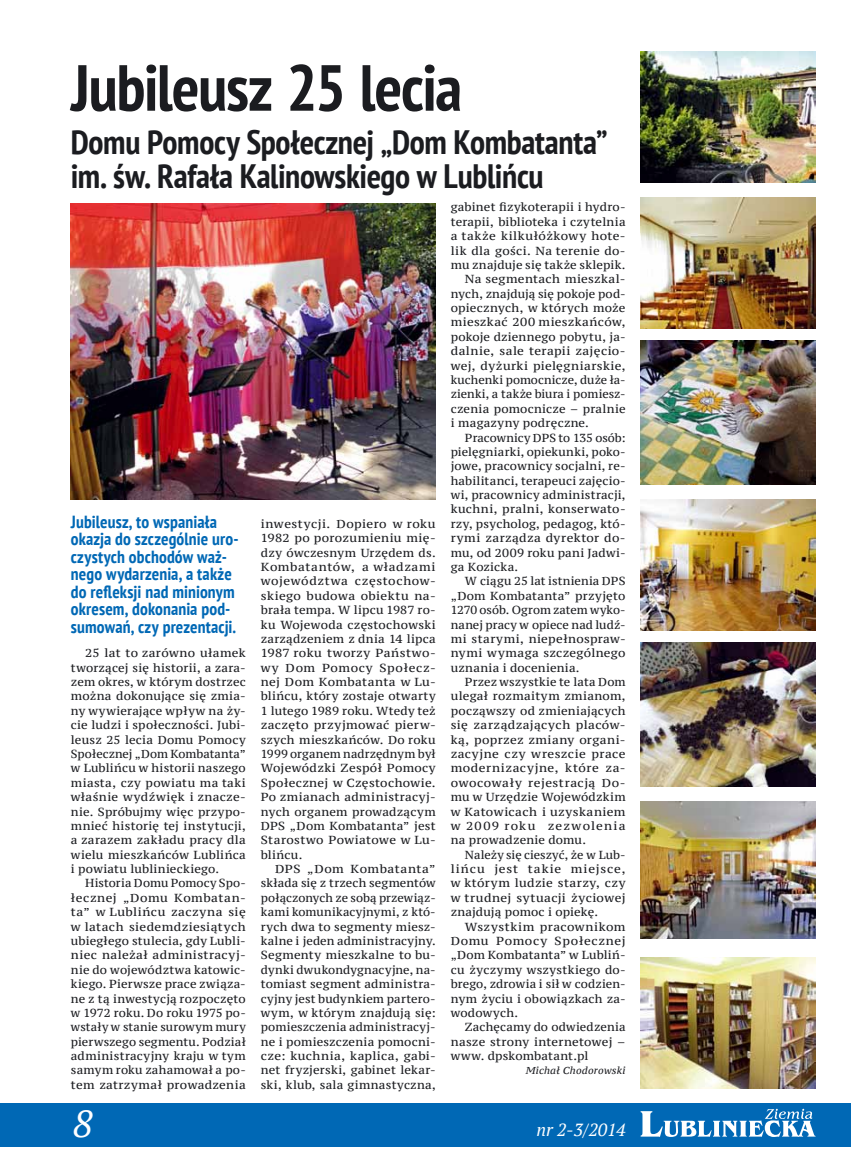
<style>
.page{position:relative;width:851px;height:1170px;background:#fff}
.page>*{position:absolute;margin:0;border:0;box-sizing:border-box;transform-origin:0 0}
.t1{font:700 condensed 65px "PT Sans";letter-spacing:-.02em;color:#1b1c20}
.t2{font:italic 37.5px "PT Serif";color:#fff}
.t3{font:700 condensed 33.75px/33.8px "PT Sans";letter-spacing:-.01em;color:#1b1c20}
.t4{font:700 condensed 17.5px/17.5px "PT Sans";letter-spacing:.01em;color:#0068b5}
.t5{font:italic 17.5px "PT Serif";color:#fff}
.t6{font:11.62px/14.4px "PT Serif Caption";letter-spacing:.025em;color:#1b1c20;text-align:justify}
.t7{font:11.62px "PT Serif Caption";letter-spacing:.005em;color:#1b1c20}
.t8{font:11.62px "PT Serif Caption";color:#1b1c20}
.t9{font:11.62px "PT Serif Caption";letter-spacing:.045em;color:#1b1c20}
.t10{font:11.62px "PT Serif Caption";letter-spacing:-.005em;color:#1b1c20}
.t11{font:11.62px "PT Serif Caption";letter-spacing:.07em;color:#1b1c20}
.t12{font:11.62px "PT Serif Caption";letter-spacing:.055em;color:#1b1c20}
.t13{font:11.62px "PT Serif Caption";letter-spacing:.1em;color:#1b1c20}
.t14{font:italic 10px "PT Serif Caption";letter-spacing:.02em;color:#1b1c20}
</style>
<div class="page">
<div style="left:0;top:1103px;width:850px;height:43px;background:#0068b5"></div>
<svg style="left:640px;top:1108px;width:175px;height:28px"></svg>
<img style="left:71px;top:204px;width:364px;height:295px">
<img style="left:640px;top:197px;width:175px;height:131px">
<img style="left:640px;top:957px;width:175px;height:131px">
<img style="left:640px;top:51px;width:175px;height:132px">
<img style="left:640px;top:801px;width:175px;height:137px">
<img style="left:640px;top:499px;width:175px;height:131px">
<img style="left:640px;top:643px;width:175px;height:143px">
<img style="left:640px;top:341px;width:175px;height:143px">
<h1 class="t1" style="left:71px;top:45px;width:392px">Jubileusz 25 lecia</h1>
<h3 class="t3" style="left:71px;top:124px;width:538px">Domu Pomocy Społecznej „Dom Kombatanta” im. św. Rafała Kalinowskiego w Lublińcu</h3>
<p class="t6" style="left:450px;top:200px;width:176px">gabinet fizykoterapii i hydro-</p>
<p class="t6" style="left:450px;top:214px;width:176px">terapii, biblioteka i czytelnia</p>
<p class="t9" style="left:450px;top:228px;width:176px">a także kilkułóżkowy hote-</p>
<p class="t6" style="left:450px;top:243px;width:176px">lik dla gości. Na terenie do-</p>
<p class="t7" style="left:450px;top:257px;width:176px">mu znajduje się także sklepik.</p>
<p class="t6" style="left:465px;top:272px;width:162px">Na segmentach mieszkal-</p>
<p class="t8" style="left:450px;top:286px;width:176px">nych, znajdują się pokoje pod-</p>
<p class="t6" style="left:450px;top:301px;width:176px">opiecznych, w których może</p>
<p class="t6" style="left:450px;top:315px;width:176px">mieszkać 200 mieszkańców,</p>
<p class="t6" style="left:450px;top:329px;width:176px">pokoje dziennego pobytu, ja-</p>
<p class="t6" style="left:450px;top:344px;width:176px">dalnie, sale terapii zajęcio-</p>
<p class="t6" style="left:450px;top:358px;width:176px">wej, dyżurki pielęgniarskie,</p>
<p class="t7" style="left:450px;top:372px;width:176px">kuchenki pomocnicze, duże ła-</p>
<p class="t7" style="left:450px;top:387px;width:176px">zienki, a także biura i pomiesz-</p>
<p class="t6" style="left:450px;top:401px;width:176px">czenia pomocnicze – pralnie</p>
<p class="t6" style="left:450px;top:416px;width:140px">i magazyny podręczne.</p>
<p class="t10" style="left:465px;top:430px;width:162px">Pracownicy DPS to 135 osób:</p>
<p class="t6" style="left:450px;top:444px;width:176px">pielęgniarki, opiekunki, poko-</p>
<p class="t6" style="left:450px;top:459px;width:176px">jowe, pracownicy socjalni, re-</p>
<p class="t6" style="left:450px;top:473px;width:176px">habilitanci, terapeuci zajęcio-</p>
<p class="t6" style="left:450px;top:487px;width:176px">wi, pracownicy administracji,</p>
<p class="t6" style="left:450px;top:502px;width:176px">kuchni, pralni, konserwato-</p>
<p class="t6" style="left:450px;top:516px;width:176px">rzy, psycholog, pedagog, któ-</p>
<p class="t6" style="left:450px;top:531px;width:176px">rymi zarządza dyrektor do-</p>
<p class="t6" style="left:450px;top:545px;width:176px">mu, od 2009 roku pani Jadwi-</p>
<p class="t6" style="left:450px;top:559px;width:69px">ga Kozicka.</p>
<p class="t6" style="left:465px;top:574px;width:162px">W ciągu 25 lat istnienia DPS</p>
<p class="t6" style="left:450px;top:588px;width:176px">„Dom Kombatanta” przyjęto</p>
<p class="t8" style="left:450px;top:602px;width:176px">1270 osób. Ogrom zatem wyko-</p>
<p class="t8" style="left:450px;top:617px;width:176px">nanej pracy w opiece nad ludź-</p>
<p class="t6" style="left:450px;top:631px;width:176px">mi starymi, niepełnospraw-</p>
<p class="t6" style="left:450px;top:646px;width:176px">nymi wymaga szczególnego</p>
<p class="t6" style="left:450px;top:660px;width:130px">uznania i docenienia.</p>
<p class="t6" style="left:465px;top:674px;width:162px">Przez wszystkie te lata Dom</p>
<p class="t6" style="left:450px;top:689px;width:176px">ulegał rozmaitym zmianom,</p>
<p class="t6" style="left:450px;top:703px;width:176px">począwszy od zmieniających</p>
<p class="t6" style="left:450px;top:717px;width:176px">się zarządzających placów-</p>
<p class="t6" style="left:450px;top:732px;width:176px">ką, poprzez zmiany organi-</p>
<p class="t6" style="left:450px;top:746px;width:176px">zacyjne czy wreszcie prace</p>
<p class="t9" style="left:450px;top:760px;width:176px">modernizacyjne, które za-</p>
<p class="t9" style="left:450px;top:775px;width:176px">owocowały rejestracją Do-</p>
<p class="t6" style="left:450px;top:789px;width:176px">mu w Urzędzie Wojewódzkim</p>
<p class="t6" style="left:450px;top:804px;width:176px">w Katowicach i uzyskaniem</p>
<p class="t13" style="left:450px;top:818px;width:176px">w 2009 roku zezwolenia</p>
<p class="t6" style="left:450px;top:832px;width:137px">na prowadzenie domu.</p>
<p class="t8" style="left:465px;top:847px;width:162px">Należy się cieszyć, że w Lub-</p>
<p class="t11" style="left:450px;top:861px;width:176px">lińcu jest takie miejsce,</p>
<p class="t6" style="left:450px;top:876px;width:176px">w którym ludzie starzy, czy</p>
<p class="t6" style="left:450px;top:890px;width:176px">w trudnej sytuacji życiowej</p>
<p class="t7" style="left:450px;top:904px;width:149px">znajdują pomoc i opiekę.</p>
<p class="t6" style="left:465px;top:919px;width:162px">Wszystkim pracownikom</p>
<p class="t12" style="left:450px;top:933px;width:176px">Domu Pomocy Społecznej</p>
<p class="t6" style="left:450px;top:947px;width:176px">„Dom Kombatanta” w Lubliń-</p>
<p class="t6" style="left:450px;top:962px;width:176px">cu życzymy wszystkiego do-</p>
<p class="t6" style="left:450px;top:976px;width:176px">brego, zdrowia i sił w codzien-</p>
<p class="t6" style="left:450px;top:991px;width:176px">nym życiu i obowiązkach za-</p>
<p class="t6" style="left:450px;top:1005px;width:69px">wodowych.</p>
<p class="t6" style="left:465px;top:1019px;width:162px">Zachęcamy do odwiedzenia</p>
<p class="t6" style="left:450px;top:1034px;width:176px">nasze strony internetowej –</p>
<p class="t6" style="left:450px;top:1048px;width:139px">www. dpskombatant.pl</p>
<p class="t14" style="left:525px;top:1064px;width:101px">Michał Chodorowski</p>
<h3 class="t4" style="left:71px;top:512px;width:169px">Jubileusz, to wspaniała okazja do szczególnie uro&shy;czystych obchodów waż&shy;nego wydarzenia, a także do refleksji nad minionym okresem, dokonania pod&shy;sumowań, czy prezentacji.</h3>
<p class="t6" style="left:71px;top:646px;width:176px;text-indent:14px">25 lat to zarówno ułamek tworzącej się historii, a zara&shy;zem okres, w którym dostrzec można dokonujące się zmia&shy;ny wywierające wpływ na ży&shy;cie ludzi i społeczności. Jubi&shy;leusz 25 lecia Domu Pomocy Społecznej „Dom Kombatanta” w Lublińcu w historii naszego miasta, czy powiatu ma taki właśnie wydźwięk i znacze&shy;nie. Spróbujmy więc przypo&shy;mnieć historię tej instytucji, a zarazem zakładu pracy dla wielu mieszkańców Lublińca i powiatu lublinieckiego.</p>
<p class="t6" style="left:71px;top:876px;width:176px;text-indent:14px">Historia Domu Pomocy Spo&shy;łecznej „Domu Kombatan&shy;ta” w Lublińcu zaczyna się w latach siedemdziesiątych ubiegłego stulecia, gdy Lubli&shy;niec należał administracyj&shy;nie do województwa katowic&shy;kiego. Pierwsze prace związa&shy;ne z tą inwestycją rozpoczęto w 1972 roku. Do roku 1975 po&shy;wstały w stanie surowym mury pierwszego segmentu. Podział administracyjny kraju w tym samym roku zahamował a po&shy;tem zatrzymał prowadzenia</p>
<p class="t6" style="left:261px;top:516px;width:176px">inwestycji. Dopiero w roku 1982 po porozumieniu mię&shy;dzy ówczesnym Urzędem ds.<br>Kombatantów, a władzami województwa częstochow&shy;skiego budowa obiektu na&shy;brała tempa. W lipcu 1987 ro&shy;ku Wojewoda częstochowski zarządzeniem z dnia 14 lipca 1987 roku tworzy Państwo&shy;wy Dom Pomocy Społecz&shy;nej Dom Kombatanta w Lu&shy;blińcu, który zostaje otwarty 1 lutego 1989 roku. Wtedy też zaczęto przyjmować pierw&shy;szych mieszkańców. Do roku 1999 organem nadrzędnym był Wojewódzki Zespół Pomocy Społecznej w Częstochowie.<br>Po zmianach administracyj&shy;nych organem prowadzącym DPS „Dom Kombatanta” jest Starostwo Powiatowe w Lu&shy;blińcu.</p>
<p class="t6" style="left:261px;top:861px;width:176px;text-indent:14px">DPS „Dom Kombatanta” składa się z trzech segmentów połączonych ze sobą przewiąz&shy;kami komunikacyjnymi, z któ&shy;rych dwa to segmenty miesz&shy;kalne i jeden administracyjny.<br>Segmenty mieszkalne to bu&shy;dynki dwukondygnacyjne, na&shy;tomiast segment administra&shy;cyjny jest budynkiem partero&shy;wym, w którym znajdują się: pomieszczenia administracyj&shy;ne i pomieszczenia pomocni&shy;cze: kuchnia, kaplica, gabi&shy;net fryzjerski, gabinet lekar&shy;ski, klub, sala gimnastyczna,</p>
<h2 class="t2" style="left:74px;top:1099px;width:21px">8</h2>
<h3 class="t5" style="left:536px;top:1118px;width:91px">nr 2-3/2014</h3>
</div>
